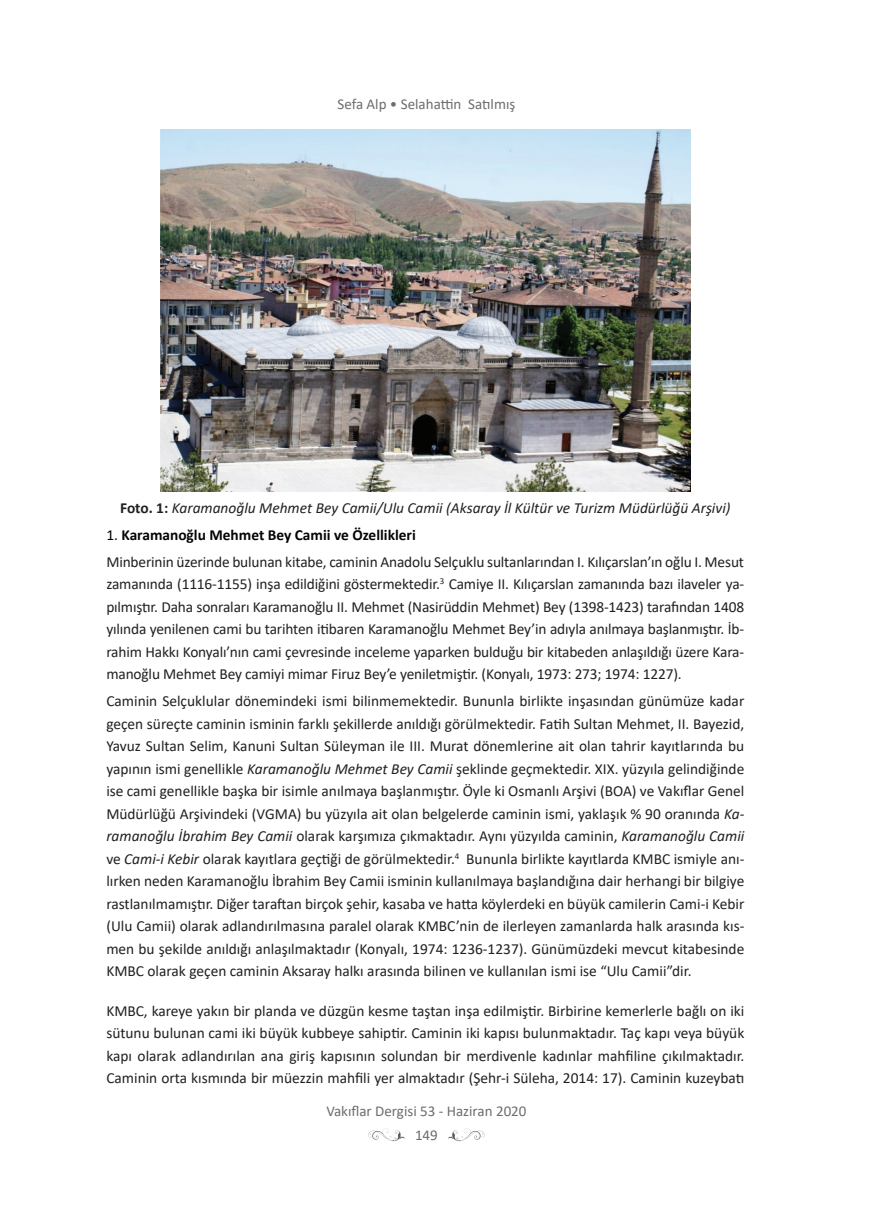
<style>
.page{position:relative;width:872px;height:1212px;background:#fff}
.page>*{position:absolute;margin:0;border:0;box-sizing:border-box;transform-origin:0 0}
.t1{font:15.3px/22.5px "Calibri";letter-spacing:-.01em;color:#231f20;text-align:justify}
.t2{font:italic 15.3px "Calibri";color:#231f20}
.t3{font:15px/24px "Calibri";color:#6c6d70;text-align:center}
.s1{font-weight:700;font-style:normal}
.s2{color:#040503}
.s3{font-weight:700;color:#040503}
.s4{font-style:italic}
</style>
<div class="page">
<svg style="left:368px;top:1128px;width:37px;height:14px"></svg>
<svg style="left:448px;top:1128px;width:37px;height:14px"></svg>
<img style="left:161px;top:129px;width:529px;height:362px">
<p class="t3" style="left:337px;top:92px;width:179px">Sefa Alp • Selahattin Satılmış</p>
<p class="t2" style="left:120px;top:498px;width:612px"><span class="s1">Foto. 1:</span> Karamanoğlu Mehmet Bey Camii/Ulu Camii (Aksaray İl Kültür ve Turizm Müdürlüğü Arşivi)</p>
<p class="t1" style="left:106px;top:521px;width:639px;line-height:26.7px"><span class="s2">1.</span> <span class="s3">Karamanoğlu Mehmet Bey Camii ve Özellikleri<br></span>Minberinin üzerinde bulunan kitabe, caminin Anadolu Selçuklu sultanlarından I. Kılıçarslan’ın oğlu I. Mesut</p>
<p class="t1" style="left:106px;top:573px;width:639px">zamanında (1116-1155) inşa edildiğini göstermektedir.<sup>3</sup> Camiye II. Kılıçarslan zamanında bazı ilaveler ya&shy;pılmıştır. Daha sonraları Karamanoğlu II. Mehmet (Nasirüddin Mehmet) Bey (1398-1423) tarafından 1408 yılında yenilenen cami bu tarihten itibaren Karamanoğlu Mehmet Bey’in adıyla anılmaya başlanmıştır. İb&shy;rahim Hakkı Konyalı’nın cami çevresinde inceleme yaparken bulduğu bir kitabeden anlaşıldığı üzere Kara&shy;manoğlu Mehmet Bey camiyi mimar Firuz Bey’e yeniletmiştir. (Konyalı, 1973: 273; 1974: 1227).</p>
<p class="t1" style="left:106px;top:689px;width:639px">Caminin Selçuklular dönemindeki ismi bilinmemektedir. Bununla birlikte inşasından günümüze kadar geçen süreçte caminin isminin farklı şekillerde anıldığı görülmektedir. Fatih Sultan Mehmet, II. Bayezid, Yavuz Sultan Selim, Kanuni Sultan Süleyman ile III. Murat dönemlerine ait olan tahrir kayıtlarında bu yapının ismi genellikle <span class="s4">Karamanoğlu Mehmet Bey Camii</span> şeklinde geçmektedir. XIX. yüzyıla gelindiğinde ise cami genellikle başka bir isimle anılmaya başlanmıştır. Öyle ki Osmanlı Arşivi (BOA) ve Vakıflar Genel Müdürlüğü Arşivindeki (VGMA) bu yüzyıla ait olan belgelerde caminin ismi, yaklaşık % 90 oranında <span class="s4">Ka&shy;ramanoğlu İbrahim Bey Camii</span> olarak karşımıza çıkmaktadır. Aynı yüzyılda caminin, <span class="s4">Karamanoğlu Camii </span>ve <span class="s4">Cami-i Kebir</span> olarak kayıtlara geçtiği de görülmektedir.<sup>4</sup> Bununla birlikte kayıtlarda KMBC ismiyle anı&shy;lırken neden Karamanoğlu İbrahim Bey Camii isminin kullanılmaya başlandığına dair herhangi bir bilgiye rastlanılmamıştır. Diğer taraftan birçok şehir, kasaba ve hatta köylerdeki en büyük camilerin Cami-i Kebir (Ulu Camii) olarak adlandırılmasına paralel olarak KMBC’nin de ilerleyen zamanlarda halk arasında kıs&shy;men bu şekilde anıldığı anlaşılmaktadır (Konyalı, 1974: 1236-1237). Günümüzdeki mevcut kitabesinde KMBC olarak geçen caminin Aksaray halkı arasında bilinen ve kullanılan ismi ise “Ulu Camii”dir.</p>
<p class="t1" style="left:106px;top:999px;width:639px">KMBC, kareye yakın bir planda ve düzgün kesme taştan inşa edilmiştir. Birbirine kemerlerle bağlı on iki sütunu bulunan cami iki büyük kubbeye sahiptir. Caminin iki kapısı bulunmaktadır. Taç kapı veya büyük kapı olarak adlandırılan ana giriş kapısının solundan bir merdivenle kadınlar mahfiline çıkılmaktadır.<br>Caminin orta kısmında bir müezzin mahfili yer almaktadır (Şehr-i Süleha, 2014: 17). Caminin kuzeybatı</p>
<p class="t3" style="left:326px;top:1098px;width:202px">Vakıflar Dergisi 53 - Haziran 2020<br>149</p>
</div>
